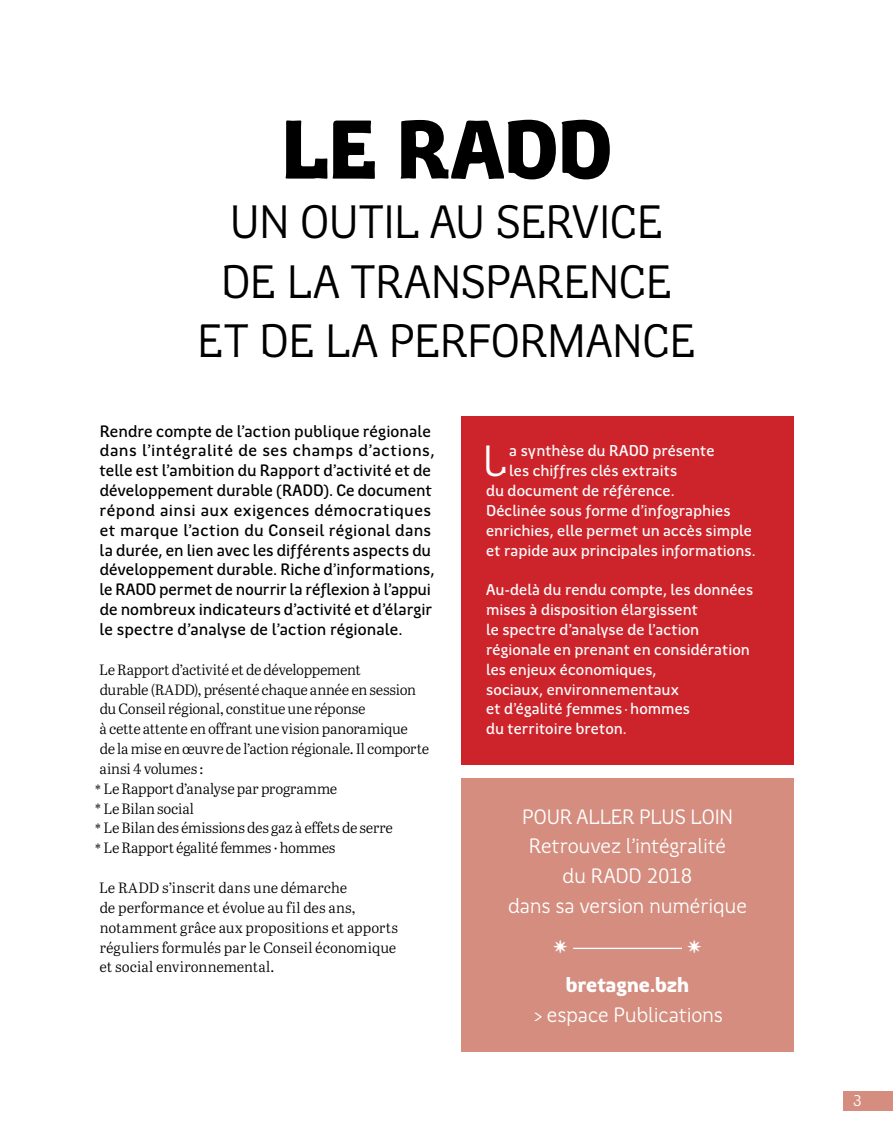
<style>
.page{position:relative;width:893px;height:1141px;background:#fff}
.page>*{position:absolute;margin:0;border:0;box-sizing:border-box;transform-origin:0 0}
.t1{font:900 84px "Region Bretagne New";letter-spacing:-.02em;color:#000}
.t2{font:47.25px/59.5px "Region Bretagne New";letter-spacing:-.01em;color:#000;text-align:center}
.t3{font:44.27px "Region Bretagne New";color:#fff}
.t4{font:21px/29.8px "Region Bretagne New";letter-spacing:-.01em;color:#fff;text-align:center}
.t5{font:900 21px/38px "Region Bretagne New";letter-spacing:-.01em;color:#fff}
.t6{font:500 16.62px/19.8px "Region Bretagne New";letter-spacing:.005em;color:#000}
.t7{font:500 15.75px/19.8px "Region Bretagne New";color:#fff}
.t8{font:15.75px "Region Bretagne New";color:#fff}
.t9{font:14.88px/19.8px "Abril Text Lt";letter-spacing:-.01em;color:#000}
</style>
<div class="page">
<div style="left:461px;top:416px;width:333px;height:349px;background:#cd242c"></div>
<div style="left:843px;top:1091px;width:50px;height:20px;background:#d48d7e"></div>
<div style="left:461px;top:778px;width:333px;height:274px;background:#d48d7e"></div>
<hr style="left:573px;top:948px;width:109px;height:1px;background:#fff">
<h1 class="t1" style="left:281px;top:104px;width:333px">LE RADD</h1>
<h2 class="t2" style="left:197px;top:193px;width:500px">UN OUTIL AU SERVICE<br>DE LA TRANSPARENCE<br>ET DE LA PERFORMANCE</h2>
<p class="t6" style="left:99px;top:421px;width:337px">Rendre compte de l’action publique régionale dans l’intégralité de ses champs d’actions, telle est l’ambition du Rapport d’activité et de développement durable (RADD). Ce document répond ainsi aux exigences démocratiques et marque l’action du Conseil régional dans la durée, en lien avec les différents aspects du développement durable. Riche d’informations, le RADD permet de nourrir la réflexion à l’appui de nombreux indicateurs d’activité et d’élargir le spectre d’analyse de l’action régionale.</p>
<p class="t9" style="left:99px;top:659px;width:263px">Le Rapport d’activité et de développement</p>
<p class="t9" style="left:100px;top:679px;width:318px">durable (RADD), présenté chaque année en session</p>
<p class="t9" style="left:100px;top:699px;width:267px">du Conseil régional, constitue une réponse</p>
<p class="t9" style="left:100px;top:718px;width:310px">à cette attente en offrant une vision panoramique</p>
<p class="t9" style="left:100px;top:738px;width:331px">de la mise en œuvre de l’action régionale. Il comporte</p>
<p class="t9" style="left:100px;top:758px;width:105px">ainsi 4 volumes :</p>
<p class="t9" style="left:94px;top:778px;width:244px">* Le Rapport d’analyse par programme</p>
<p class="t9" style="left:94px;top:798px;width:101px">* Le Bilan social</p>
<p class="t9" style="left:94px;top:818px;width:300px">* Le Bilan des émissions des gaz à effets de serre</p>
<p class="t9" style="left:94px;top:837px;width:243px">* Le Rapport égalité femmes · hommes</p>
<p class="t9" style="left:99px;top:877px;width:300px">Le RADD s’inscrit dans une démarche<br>de performance et évolue au fil des ans, notamment grâce aux propositions et apports réguliers formulés par le Conseil économique et social environnemental.</p>
<h3 class="t3" style="left:483px;top:437px;width:25px">L</h3>
<p class="t7" style="left:509px;top:442px;width:207px">a synthèse du RADD présente</p>
<p class="t7" style="left:509px;top:461px;width:169px">les chiffres clés extraits</p>
<p class="t7" style="left:486px;top:481px;width:190px">du document de référence.</p>
<p class="t7" style="left:486px;top:501px;width:246px">Déclinée sous forme d’infographies</p>
<p class="t7" style="left:486px;top:521px;width:267px">enrichies, elle permet un accès simple</p>
<p class="t7" style="left:486px;top:541px;width:271px">et rapide aux principales informations.</p>
<p class="t7" style="left:486px;top:580px;width:268px">Au-delà du rendu compte, les données mises à disposition élargissent<br>le spectre d’analyse de l’action régionale en prenant en considération les enjeux économiques,<br>sociaux, environnementaux<br>et d’égalité femmes ·hommes<br>du territoire breton.</p>
<h3 class="t4" style="left:508px;top:802px;width:240px">POUR ALLER PLUS LOIN<br>Retrouvez l’intégralité<br>du RADD 2018<br>dans sa version numérique</h3>
<h3 class="t5" style="left:553px;top:929px;width:17px">k</h3>
<h3 class="t5" style="left:566px;top:929px;width:138px;text-indent:121px">k bretagne.bzh</h3>
<h3 class="t4" style="left:532px;top:1000px;width:192px">&gt;espace Publications</h3>
<p class="t8" style="left:853px;top:1092px;width:11px">3</p>
</div>
